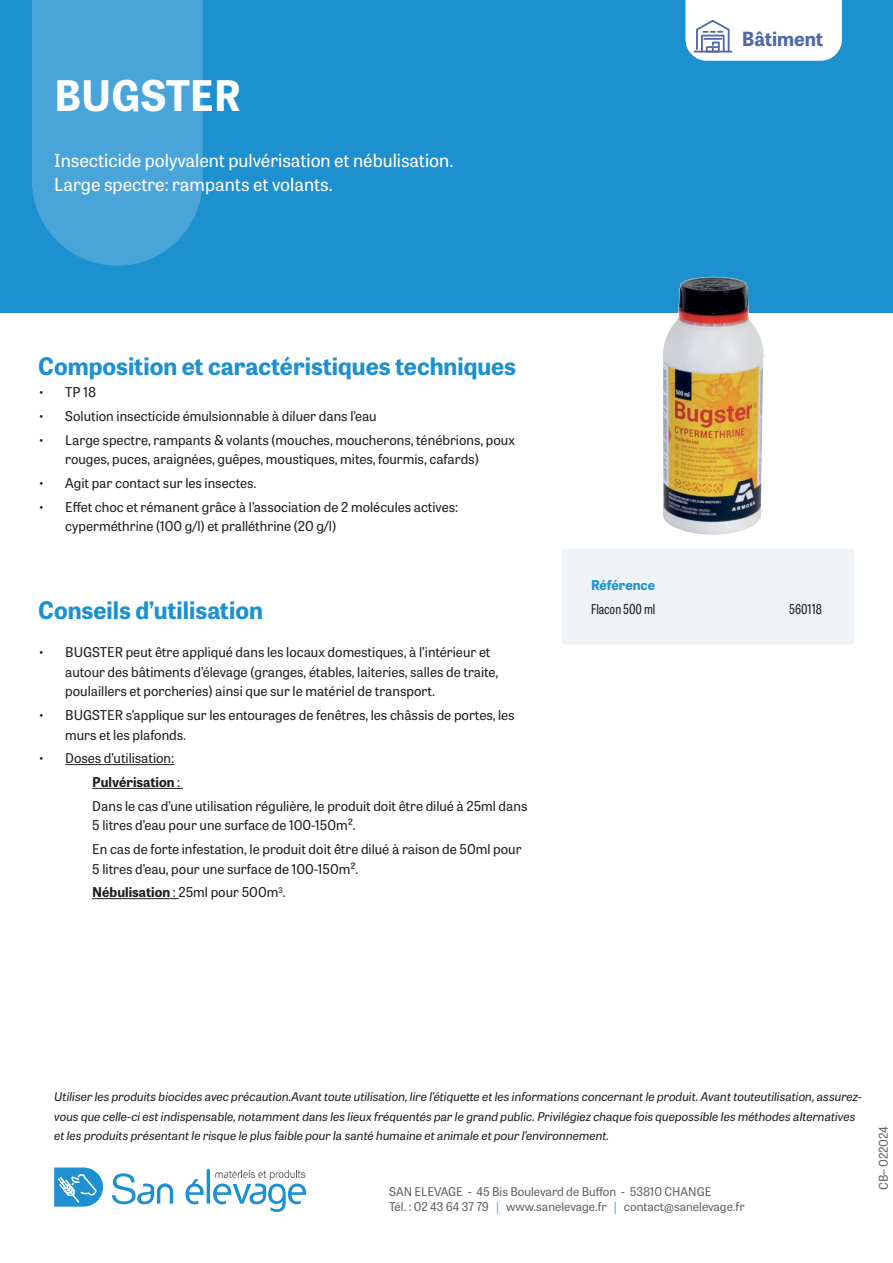
<style>
.page{position:relative;width:893px;height:1263px;background:#fff}
.page>*{position:absolute;margin:0;border:0;box-sizing:border-box;transform-origin:0 0}
.Titre_Fiche{font:700 42px "Tablet Gothic";color:#fff}
.Descriptif{font:700 24px "Tablet Gothic";color:#1d90d0}
.Sous_-titre{font:700 24px "Tablet Gothic";color:#1d90d0}
.t1{font:700 19.5px "Tablet Gothic";color:#5368a8}
.Intro_Fiche{font:18px/24px "Tablet Gothic";color:#fff}
.Descriptif-2{font:13.5px/19.5px "Tablet Gothic";color:#231f20}
.t2{font:13.5px "Tablet Gothic Condensed";color:#231f20}
.Descriptif-3{font:700 13.5px "Tablet Gothic";color:#231f20}
.Sous_-titre-2{font:700 13.5px "Tablet Gothic";color:#1d90d0}
.Descriptif-4{font:italic 12px/19.5px "Tablet Gothic";color:#231f20}
.t3{font:12px "Tablet Gothic";color:#636366}
.s1{font-weight:400}
.s2{font-weight:700}
.s3{color:#5ea5da}
</style>
<div class="page">
<div style="left:0;top:0;width:893px;height:312px;background:#1d90d0"></div>
<svg style="left:685px;top:0;width:157px;height:61px;background:#f0f4f9"></svg>
<div style="left:561px;top:549px;width:294px;height:95px;background:#f0f3f6;border-radius:4px"></div>
<hr style="left:65px;top:764px;width:109px;height:1px;background:#231f20">
<hr style="left:92px;top:788px;width:91px;height:1px;background:#231f20">
<hr style="left:92px;top:898px;width:87px;height:1px;background:#231f20">
<svg style="left:32px;top:0;width:171px;height:266px;background:#45a3d8"></svg>
<svg style="left:185px;top:1169px;width:121px;height:43px"></svg>
<svg style="left:112px;top:1173px;width:61px;height:31px"></svg>
<svg style="left:54px;top:1167px;width:49px;height:39px;background:#50a9da"></svg>
<img style="left:597px;top:276px;width:296px;height:259px">
<p class="Titre_Fiche" style="left:54px;top:66px;width:188px">BUGSTER</p>
<p class="Intro_Fiche" style="left:54px;top:148px;width:401px">Insecticide polyvalent pulvérisation et nébulisation.<br>Large spectre: rampants et volants.</p>
<p class="Descriptif" style="left:38px;top:349px;width:479px">Composition et caractéristiques techniques</p>
<p class="Descriptif-2" style="left:38px;top:382px;width:59px">• TP 18</p>
<p class="Descriptif-2" style="left:38px;top:406px;width:340px">• Solution insecticide émulsionnable à diluer dans l’eau</p>
<p class="Descriptif-2" style="left:65px;top:429px;width:451px;text-indent:-27px">• Large spectre, rampants &amp; volants (mouches, moucherons, ténébrions, poux rouges, puces, araignées, guêpes, moustiques, mites, fourmis, cafards)</p>
<p class="Descriptif-2" style="left:38px;top:473px;width:220px">• Agit par contact sur les insectes.</p>
<p class="Descriptif-2" style="left:65px;top:496px;width:395px;text-indent:-27px">• Effet choc et rémanent grâce à l’association de 2 molécules actives: cyperméthrine (100 g/l) et pralléthrine (20 g/l)</p>
<p class="Sous_-titre" style="left:38px;top:593px;width:226px">Conseils d’utilisation</p>
<p class="Descriptif-2" style="left:65px;top:642px;width:434px;text-indent:-27px">• BUGSTER peut être appliqué dans les locaux domestiques, à l’intérieur et autour des bâtiments d’élevage (granges, étables, laiteries, salles de traite, poulaillers et porcheries) ainsi que sur le matériel de transport.</p>
<p class="Descriptif-2" style="left:65px;top:705px;width:451px;text-indent:-27px">• BUGSTER s’applique sur les entourages de fenêtres, les châssis de portes, les murs et les plafonds.</p>
<p class="Descriptif-2" style="left:38px;top:748px;width:137px">• Doses d’utilisation:</p>
<p class="Descriptif-3" style="left:92px;top:772px;width:89px">Pulvérisation <span class="s1">:</span></p>
<p class="Descriptif-2" style="left:92px;top:795px;width:437px">Dans le cas d’une utilisation régulière, le produit doit être dilué à 25ml dans<br>5 litres d’eau pour une surface de 100-150m².</p>
<p class="Descriptif-2" style="left:92px;top:839px;width:431px">En cas de forte infestation, le produit doit être dilué à raison de 50ml pour<br>5 litres d’eau, pour une surface de 100-150m².</p>
<p class="Descriptif-2" style="left:92px;top:882px;width:195px"><span class="s2">Nébulisation</span> : 25ml pour 500m<sup>3</sup>.</p>
<p class="t1" style="left:742px;top:25px;width:83px">Bâtiment</p>
<p class="Sous_-titre-2" style="left:591px;top:575px;width:65px">Référence</p>
<p class="t2" style="left:591px;top:600px;width:66px">Flacon 500 ml</p>
<p class="t2" style="left:789px;top:600px;width:34px">560118</p>
<p class="Descriptif-4" style="left:54px;top:1086px;width:809px">Utiliser les produits biocides avec précaution.Avant toute utilisation, lire l’étiquette et les informations concernant le produit. Avant touteutilisation, assurez&shy;vous que celle-ci est indispensable, notamment dans les lieux fréquentés par le grand public. Privilégiez chaque fois quepossible les méthodes alternatives et les produits présentant le risque le plus faible pour la santé humaine et animale et pour l’environnement.</p>
<p class="t3" style="left:389px;top:1183px;width:324px">SAN ELEVAGE - 45 Bis Boulevard de Buffon - 53810 CHANGE</p>
<p class="t3" style="left:389px;top:1198px;width:357px">Tél. : 02 43 64 37 79 <span class="s3">|</span> www.sanelevage.fr <span class="s3">|</span> contact@sanelevage.fr</p>
<p class="t3" style="left:875px;top:1190px;width:65px;rotate:-90deg">CB– 022024</p>
</div>
